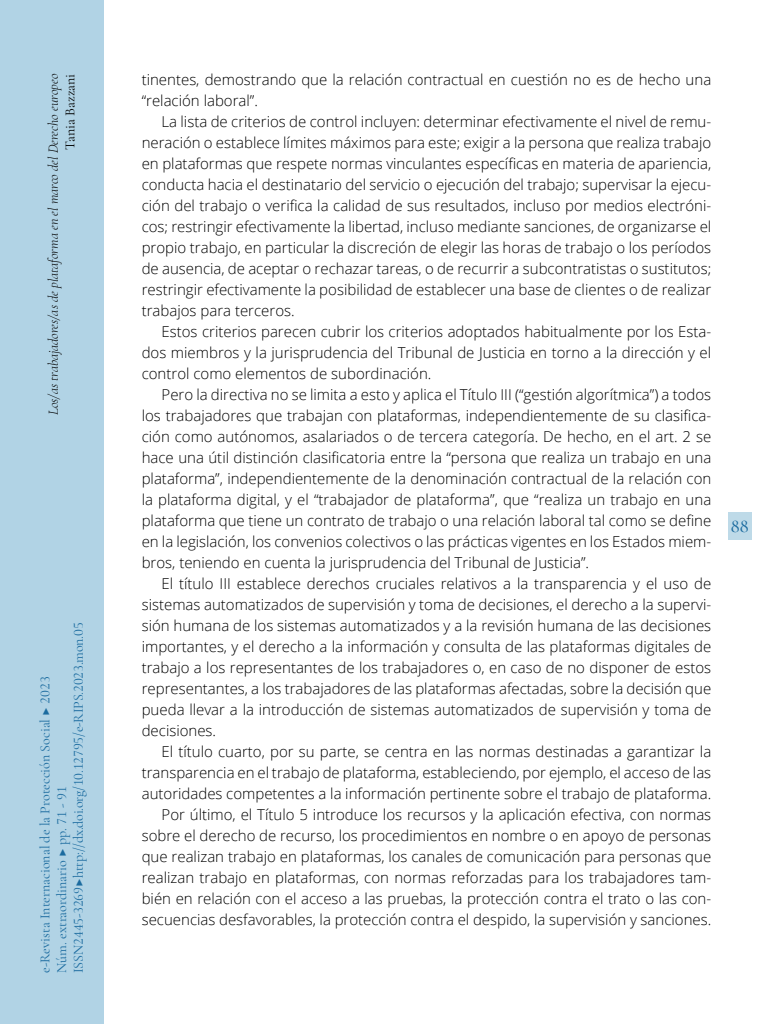
<style>
.page{position:relative;width:768px;height:1024px;background:#fff}
.page>*{position:absolute;margin:0;border:0;box-sizing:border-box;transform-origin:0 0}
.t1{font:500 18px "Cormorant Garamond";color:#1b6b9f}
._00_bsc{font:300 15px/21px "Open Sans";color:#000;text-align:justify}
.t2{font:14px/16.8px "Cormorant Garamond";color:#1b6b9f}
.t3{font:italic 300 14px "Cormorant Garamond";color:#000}
.t4{font:14px "Cormorant Garamond";color:#000}
</style>
<div class="page">
<div style="left:0;top:0;width:103px;height:1024px;background:#b1d3e5"></div>
<div style="left:728px;top:512px;width:23px;height:28px;background:#bedae8"></div>
<p class="t3" style="left:45px;top:415px;width:343px;rotate:-90deg">Los/as trabajadores/as de plataforma en el marco del Derecho europeo</p>
<p class="t4" style="left:62px;top:150px;width:77px;rotate:-90deg">Tania Bazzani</p>
<p class="t2" style="left:36px;top:973px;width:352px;rotate:-90deg">e-Revista Internacional de la Protección Social ▶ 2023<br>Núm. extraordinario ▶ pp. 71 - 91<br>ISSN 2445-3269 ▶ http://dx.doi.org/10.12795/e-RIPS.2023.mon.05</p>
<p class="_00_bsc" style="left:142px;top:69px;width:571px">tinentes, demostrando que la relación contractual en cuestión no es de hecho una “relación laboral”.</p>
<p class="_00_bsc" style="left:142px;top:111px;width:571px;text-indent:20px">La lista de criterios de control incluyen: determinar efectivamente el nivel de remu&shy;neración o establece límites máximos para este; exigir a la persona que realiza trabajo en plataformas que respete normas vinculantes específicas en materia de apariencia, conducta hacia el destinatario del servicio o ejecución del trabajo; supervisar la ejecu&shy;ción del trabajo o verifica la calidad de sus resultados, incluso por medios electróni&shy;cos; restringir efectivamente la libertad, incluso mediante sanciones, de organizarse el propio trabajo, en particular la discreción de elegir las horas de trabajo o los períodos de ausencia, de aceptar o rechazar tareas, o de recurrir a subcontratistas o sustitutos; restringir efectivamente la posibilidad de establecer una base de clientes o de realizar trabajos para terceros.</p>
<p class="_00_bsc" style="left:142px;top:321px;width:571px;text-indent:20px">Estos criterios parecen cubrir los criterios adoptados habitualmente por los Esta&shy;dos miembros y la jurisprudencia del Tribunal de Justicia en torno a la dirección y el control como elementos de subordinación.</p>
<p class="_00_bsc" style="left:142px;top:384px;width:571px;text-indent:20px">Pero la directiva no se limita a esto y aplica el Título III (“gestión algorítmica”) a todos los trabajadores que trabajan con plataformas, independientemente de su clasifica&shy;ción como autónomos, asalariados o de tercera categoría. De hecho, en el art. 2 se hace una útil distinción clasificatoria entre la “persona que realiza un trabajo en una plataforma”, independientemente de la denominación contractual de la relación con la plataforma digital, y el “trabajador de plataforma”, que “realiza un trabajo en una plataforma que tiene un contrato de trabajo o una relación laboral tal como se define en la legislación, los convenios colectivos o las prácticas vigentes en los Estados miem&shy;bros, teniendo en cuenta la jurisprudencia del Tribunal de Justicia”.</p>
<p class="_00_bsc" style="left:142px;top:573px;width:571px;text-indent:20px">El título III establece derechos cruciales relativos a la transparencia y el uso de sistemas automatizados de supervisión y toma de decisiones, el derecho a la supervi&shy;sión humana de los sistemas automatizados y a la revisión humana de las decisiones importantes, y el derecho a la información y consulta de las plataformas digitales de trabajo a los representantes de los trabajadores o, en caso de no disponer de estos representantes, a los trabajadores de las plataformas afectadas, sobre la decisión que pueda llevar a la introducción de sistemas automatizados de supervisión y toma de decisiones.</p>
<p class="_00_bsc" style="left:142px;top:741px;width:571px;text-indent:20px">El título cuarto, por su parte, se centra en las normas destinadas a garantizar la transparencia en el trabajo de plataforma, estableciendo, por ejemplo, el acceso de las autoridades competentes a la información pertinente sobre el trabajo de plataforma.</p>
<p class="_00_bsc" style="left:142px;top:804px;width:571px;text-indent:20px">Por último, el Título 5 introduce los recursos y la aplicación efectiva, con normas sobre el derecho de recurso, los procedimientos en nombre o en apoyo de personas que realizan trabajo en plataformas, los canales de comunicación para personas que realizan trabajo en plataformas, con normas reforzadas para los trabajadores tam&shy;bién en relación con el acceso a las pruebas, la protección contra el trato o las con&shy;secuencias desfavorables, la protección contra el despido, la supervisión y sanciones.</p>
<p class="t1" style="left:731px;top:515px;width:19px">88</p>
</div>
